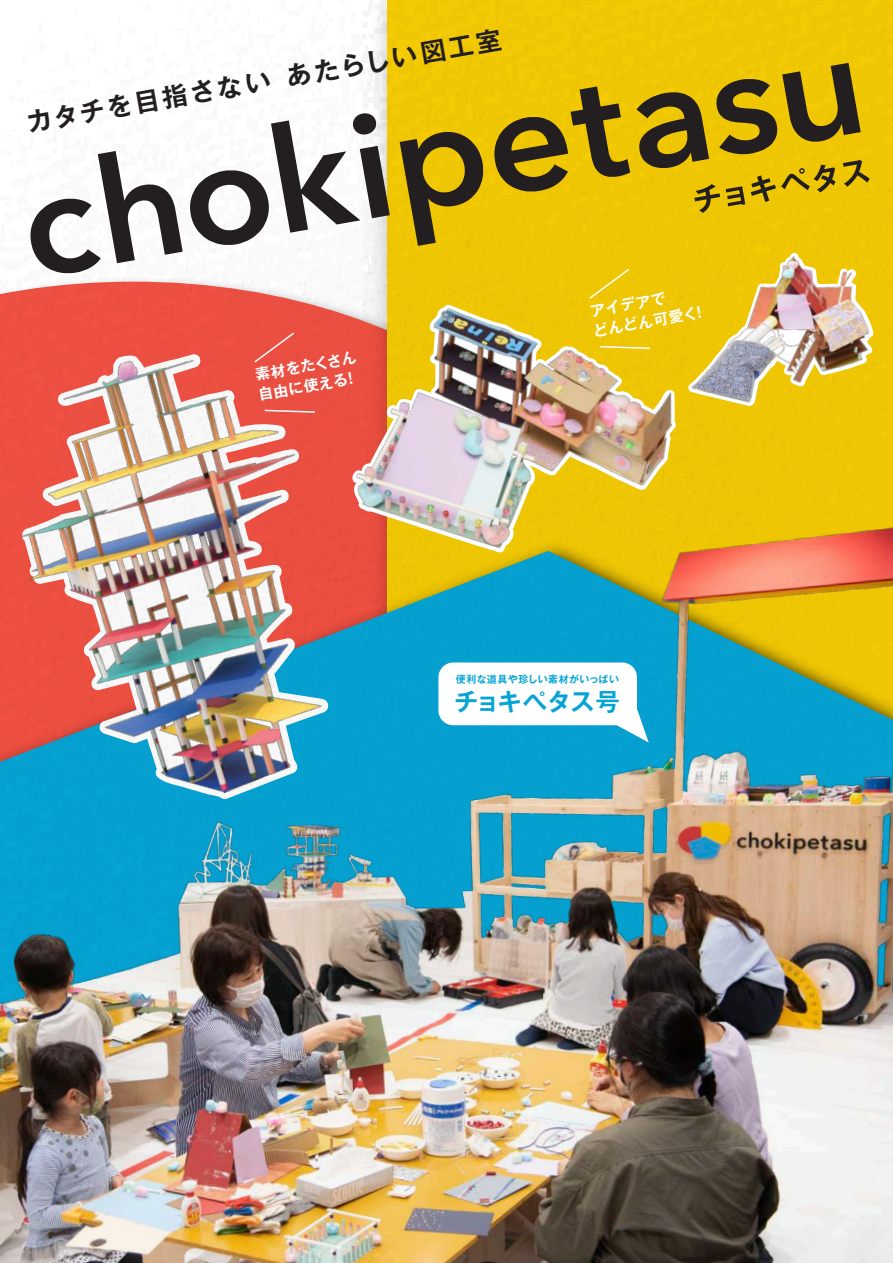
<style>
.page{position:relative;width:893px;height:1263px;background:#fff}
.page>*{position:absolute;margin:0;border:0;box-sizing:border-box;transform-origin:0 0}
.t1{font:700 25.5px "Gothic MB101 Pro De";color:#231f20}
.t2{font:700 24.45px "Gothic MB101 Pro De";letter-spacing:-.025em;color:#06a4d4}
.t3{font:700 14.85px/20.2px "Gothic MB101 Pro De";color:#fff}
.t4{font:700 9.9px "Gothic MB101 Pro De";letter-spacing:.045em;color:#06a4d4}
</style>
<div class="page">
<svg style="left:0;top:282px;width:345px;height:39px;fill:#eb4f41"></svg>
<div style="left:387px;top:0;width:506px;height:523px;background:#efc604"></div>
<div style="left:684px;top:238px;width:197px;height:173px;background:#efc604"></div>
<img style="left:679px;top:249px;width:198px;height:159px">
<img style="left:345px;top:295px;width:344px;height:228px">
<svg style="left:599px;top:345px;width:52px;height:5px"></svg>
<svg style="left:588px;top:268px;width:42px;height:32px"></svg>
<svg style="left:694px;top:184px;width:26px;height:29px"></svg>
<svg style="left:726px;top:186px;width:19px;height:20px"></svg>
<svg style="left:751px;top:165px;width:84px;height:37px;background:#c4a209"></svg>
<svg style="left:843px;top:160px;width:27px;height:27px"></svg>
<svg style="left:30px;top:151px;width:153px;height:122px"></svg>
<svg style="left:190px;top:113px;width:200px;height:132px"></svg>
<svg style="left:400px;top:132px;width:83px;height:114px;background:#967d10"></svg>
<svg style="left:494px;top:86px;width:136px;height:106px;background:#a2870e"></svg>
<svg style="left:636px;top:92px;width:73px;height:76px;background:#7d6813"></svg>
<svg style="left:716px;top:63px;width:145px;height:91px;background:#9c820f"></svg>
<img style="left:0;top:523px;width:893px;height:740px">
<img style="left:0;top:321px;width:387px;height:509px">
<svg style="left:264px;top:409px;width:52px;height:5px"></svg>
<svg style="left:253px;top:331px;width:42px;height:33px"></svg>
<svg style="left:617px;top:708px;width:32px;height:34px"></svg>
<h1 class="t1" style="left:23px;top:102px;width:483px;rotate:-10deg">カタチを目指さない あたらしい図工室</h1>
<p class="t3" style="left:253px;top:363px;width:104px;rotate:-10deg">素材をたくさん自由に使える！</p>
<p class="t3" style="left:588px;top:299px;width:116px;rotate:-10deg">アイデアで<br>どんどん可愛く！</p>
<p class="t4" style="left:456px;top:671px;width:165px">便利な道具や珍しい素材がいっぱい</p>
<h2 class="t2" style="left:454px;top:682px;width:167px">チョキペタス号</h2>
</div>
